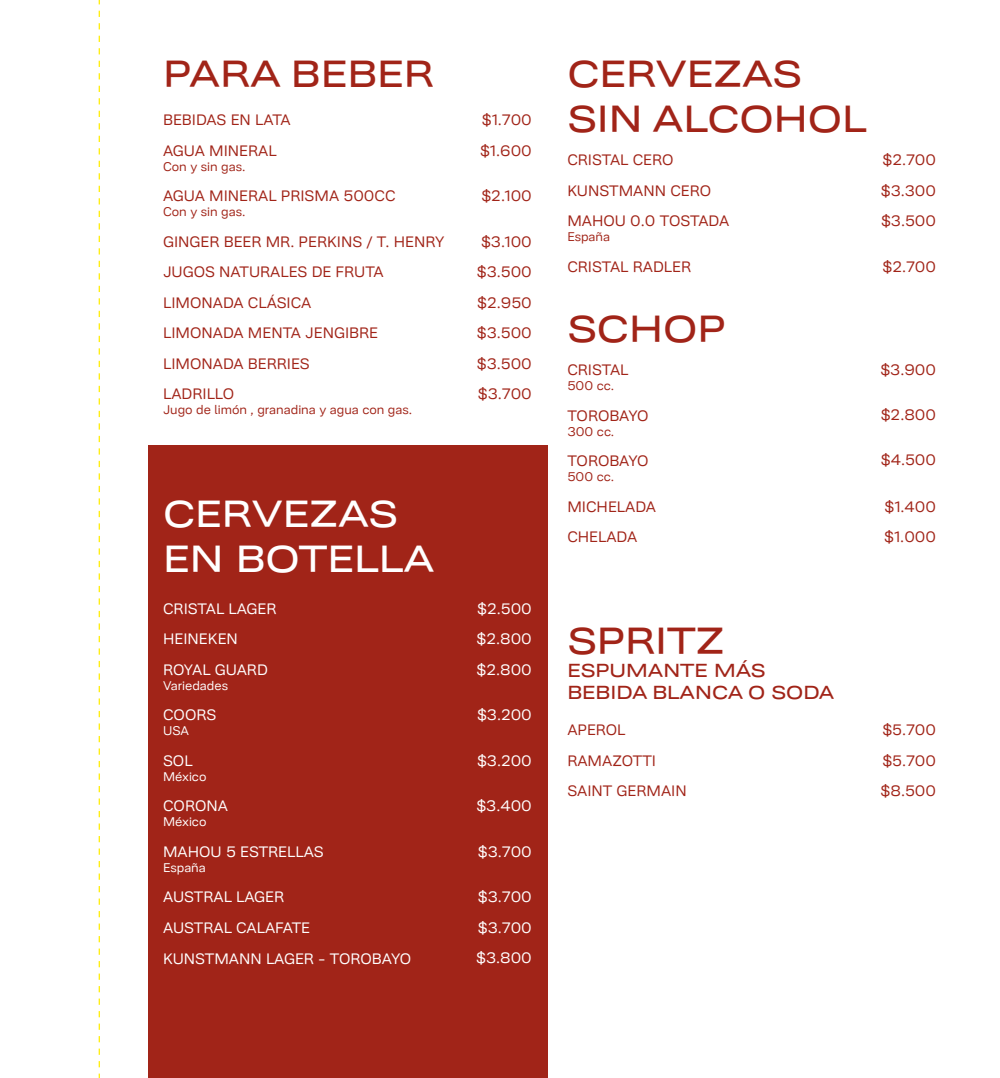
<style>
.page{position:relative;width:1000px;height:1078px;background:#fff}
.page>*{position:absolute;margin:0;border:0;box-sizing:border-box;transform-origin:0 0}
.t1{font:500 expanded 37.5px/45px "Ordina";color:#a12418}
.t2{font:500 expanded 37.5px/45px "Ordina";color:#fff}
.t3{font:500 expanded 18.75px/22.5px "Ordina";color:#a12418}
.t4{font:15px/30.5px "Ordina";color:#a12418}
.t5{font:15px/30.5px "Ordina";color:#fff}
.t6{font:12.5px "Ordina";color:#a12418}
.t7{font:12.5px "Ordina";color:#fff}
</style>
<div class="page">
<div style="left:148px;top:446px;width:399px;height:631px;background:#a12418"></div>
<svg style="left:99px;top:0;width:1px;height:1077px"></svg>
<h1 class="t1" style="left:163px;top:48px;width:272px">PARA BEBER</h1>
<p class="t4" style="left:163px;top:103px;width:129px">BEBIDAS EN LATA<br>AGUA MINERAL</p>
<p class="t6" style="left:163px;top:157px;width:84px">Con y sin gas.</p>
<p class="t4" style="left:163px;top:179px;width:234px">AGUA MINERAL PRISMA 500CC</p>
<p class="t6" style="left:163px;top:203px;width:84px">Con y sin gas.</p>
<p class="t4" style="left:163px;top:225px;width:283px">GINGER BEER MR. PERKINS / T. HENRY<br>JUGOS NATURALES DE FRUTA<br>LIMONADA CLÁSICA<br>LIMONADA MENTA JENGIBRE<br>LIMONADA BERRIES<br>LADRILLO</p>
<p class="t6" style="left:163px;top:401px;width:250px">Jugo de limón , granadina y agua con gas.</p>
<p class="t4" style="left:480px;top:103px;width:53px">$1.700 $1.600</p>
<p class="t4" style="left:481px;top:179px;width:52px">$2.100</p>
<p class="t4" style="left:476px;top:225px;width:57px;text-align:justify">$3.100 $3.500 $2.950 $3.500 $3.500 $3.700</p>
<h1 class="t2" style="left:163px;top:487px;width:273px">CERVEZAS<br>EN BOTELLA</h1>
<p class="t5" style="left:163px;top:592px;width:115px">CRISTAL LAGER<br>HEINEKEN<br>ROYAL GUARD</p>
<p class="t7" style="left:163px;top:676px;width:66px">Variedades</p>
<p class="t5" style="left:163px;top:698px;width:55px">COORS</p>
<p class="t7" style="left:163px;top:721px;width:27px">USA</p>
<p class="t5" style="left:163px;top:744px;width:31px">SOL</p>
<p class="t7" style="left:163px;top:767px;width:45px">México</p>
<p class="t5" style="left:163px;top:789px;width:66px">CORONA</p>
<p class="t7" style="left:163px;top:812px;width:45px">México</p>
<p class="t5" style="left:163px;top:835px;width:162px">MAHOU 5 ESTRELLAS</p>
<p class="t7" style="left:163px;top:858px;width:44px">España</p>
<p class="t5" style="left:163px;top:880px;width:249px">AUSTRAL LAGER<br>AUSTRAL CALAFATE<br>KUNSTMANN LAGER - TOROBAYO</p>
<p class="t5" style="left:476px;top:592px;width:57px;text-align:justify">$2.500 $2.800 $2.800</p>
<p class="t5" style="left:477px;top:698px;width:56px">$3.200</p>
<p class="t5" style="left:477px;top:744px;width:56px">$3.200</p>
<p class="t5" style="left:476px;top:789px;width:57px">$3.400</p>
<p class="t5" style="left:478px;top:835px;width:55px">$3.700</p>
<p class="t5" style="left:476px;top:880px;width:57px;text-align:justify">$3.700 $3.700 $3.800</p>
<h1 class="t1" style="left:567px;top:48px;width:301px">CERVEZAS<br>SIN ALCOHOL</h1>
<p class="t4" style="left:567px;top:143px;width:163px">CRISTAL CERO<br>KUNSTMANN CERO<br>MAHOU 0.0 TOSTADA</p>
<p class="t6" style="left:567px;top:228px;width:44px">España</p>
<p class="t4" style="left:567px;top:250px;width:125px">CRISTAL RADLER</p>
<p class="t4" style="left:880px;top:143px;width:57px;text-align:justify">$2.700 $3.300 $3.500</p>
<p class="t4" style="left:882px;top:250px;width:55px">$2.700</p>
<h1 class="t1" style="left:567px;top:303px;width:159px">SCHOP</h1>
<p class="t4" style="left:567px;top:353px;width:63px">CRISTAL</p>
<p class="t6" style="left:567px;top:377px;width:48px">500 cc.</p>
<p class="t4" style="left:567px;top:399px;width:83px">TOROBAYO</p>
<p class="t6" style="left:567px;top:422px;width:48px">300 cc.</p>
<p class="t4" style="left:567px;top:444px;width:83px">TOROBAYO</p>
<p class="t6" style="left:567px;top:468px;width:48px">500 cc.</p>
<p class="t4" style="left:567px;top:490px;width:90px">MICHELADA<br>CHELADA</p>
<p class="t4" style="left:880px;top:353px;width:57px">$3.900</p>
<p class="t4" style="left:880px;top:398px;width:57px">$2.800</p>
<p class="t4" style="left:880px;top:443px;width:57px">$4.500</p>
<p class="t4" style="left:884px;top:490px;width:53px">$1.400 $1.000</p>
<h1 class="t1" style="left:567px;top:614px;width:158px">SPRITZ</h1>
<p class="t3" style="left:567px;top:656px;width:268px">ESPUMANTE MÁS<br>BEBIDA BLANCA O SODA</p>
<p class="t4" style="left:567px;top:713px;width:121px">APEROL<br>RAMAZOTTI<br>SAINT GERMAIN</p>
<p class="t4" style="left:880px;top:713px;width:57px;text-align:justify">$5.700 $5.700 $8.500</p>
</div>
